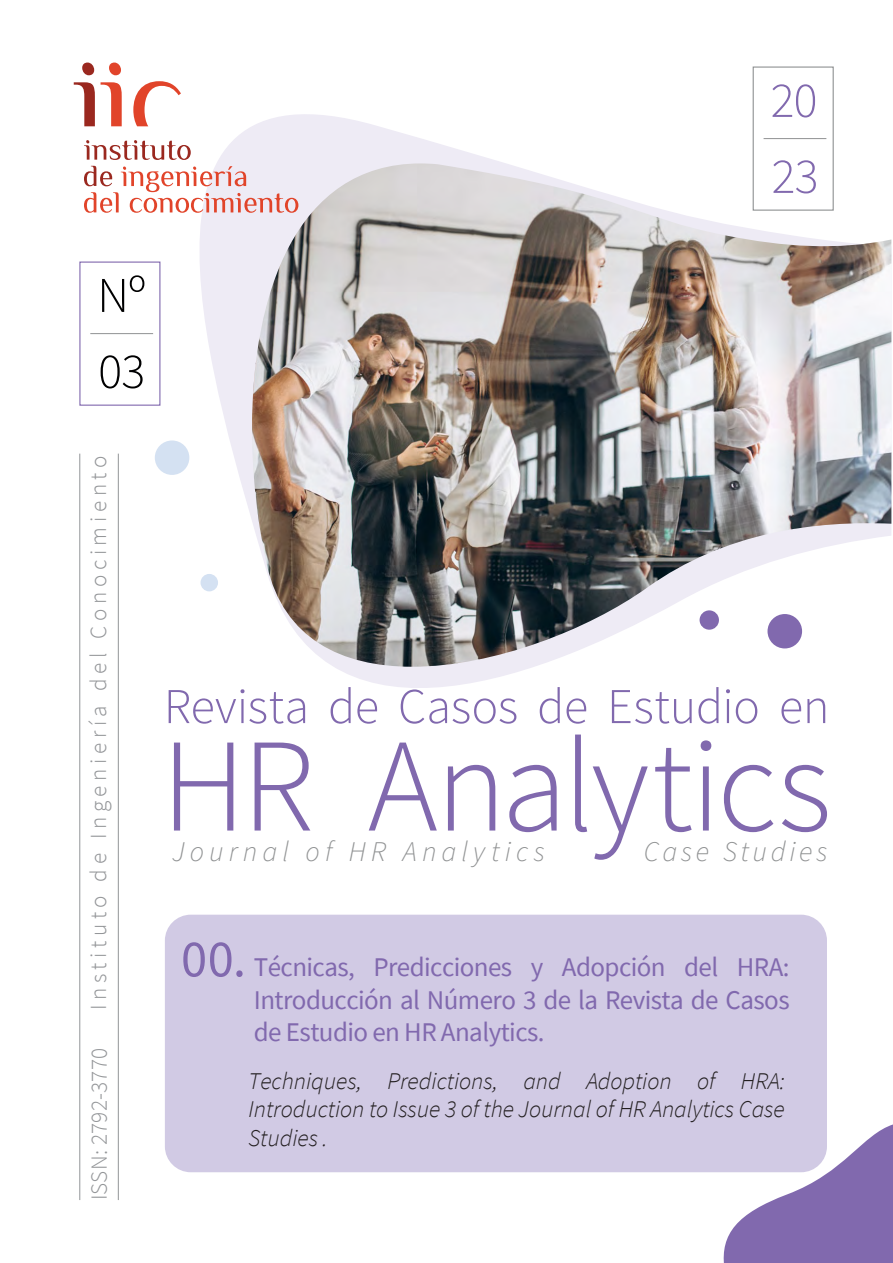
<style>
.page{position:relative;width:893px;height:1263px;background:#fff}
.page>*{position:absolute;margin:0;border:0;box-sizing:border-box;transform-origin:0 0}
.t1{font:300 133.5px "Source Sans Pro";letter-spacing:-.025em;color:#8169ae}
.t2{font:300 50.1px "Source Sans Pro";color:#8169ae}
.t3{font:300 49.95px/75.9px "Source Sans Pro";color:#000001}
.t4{font:300 49.95px/75.9px "Source Sans Pro";color:#8169ae}
.t5{font:italic 300 28.5px "Source Sans Pro";letter-spacing:.175em;color:#909293}
.t6{font:italic 300 28.5px "Source Sans Pro";letter-spacing:.125em;color:#909293}
.t7{font:27px/32.4px "Source Sans Pro";letter-spacing:-.02em;color:#8169ae;text-align:justify}
.t8{font:italic 300 24px/28.8px "Source Sans Pro";letter-spacing:-.005em;color:#231f20;text-align:justify}
.t9{font:300 23.1px "Source Sans Pro";letter-spacing:.2em;color:#939598}
.t10{font:300 23.1px "Source Sans Pro";letter-spacing:.01em;color:#939598}
.s1{font-size:52.5px}
</style>
<div class="page">
<svg style="left:724px;top:1124px;width:169px;height:139px"></svg>
<svg style="left:200px;top:114px;width:627px;height:574px"></svg>
<img style="left:252px;top:163px;width:639px;height:504px">
<svg style="left:74px;top:63px;width:224px;height:150px"></svg>
<hr style="left:80px;top:454px;width:1px;height:746px;background:#939598">
<hr style="left:118px;top:454px;width:1px;height:746px;background:#939598">
<div style="left:79px;top:261px;width:81px;height:145px;border:1px solid #8169ae"></div>
<hr style="left:90px;top:333px;width:63px;height:1px;background:#909293">
<div style="left:753px;top:66px;width:81px;height:145px;border:1px solid #909293"></div>
<hr style="left:764px;top:138px;width:62px;height:1px;background:#909293">
<div style="left:165px;top:915px;width:662px;height:257px;background:#d1cae4;border-radius:26px"></div>
<div style="left:155px;top:440px;width:34px;height:35px;background:#d4e1f2;border-radius:50%"></div>
<div style="left:201px;top:574px;width:17px;height:17px;background:#d4e1f2;border-radius:50%"></div>
<div style="left:767px;top:614px;width:35px;height:34px;background:#8169ae;border-radius:50%"></div>
<div style="left:700px;top:610px;width:19px;height:20px;background:#8169ae;border-radius:50%"></div>
<h3 class="t4" style="left:770px;top:62px;width:49px">20<br>23</h3>
<h3 class="t3" style="left:97px;top:257px;width:50px">Nº<br>03</h3>
<p class="t9" style="left:84px;top:1010px;width:556px;rotate:-90deg">Instituto de Ingeniería del Conocimiento</p>
<p class="t10" style="left:85px;top:1200px;width:154px;rotate:-90deg">ISSN: 2792-3770</p>
<h2 class="t2" style="left:164px;top:676px;width:667px">Revista de Casos de Estudio en</h2>
<h1 class="t1" style="left:161px;top:704px;width:672px">HR Analytics</h1>
<p class="t5" style="left:172px;top:832px;width:374px">Journal of HR Analytics</p>
<p class="t6" style="left:644px;top:832px;width:185px">Case Studies</p>
<p class="t7" style="left:254px;top:951px;width:537px;text-indent:-73px"><span class="s1">00.</span> Técnicas, Predicciones y Adopción del HRA:<br>Introducción al Número 3 de la Revista de Casos de Estudio en HR Analytics.</p>
<p class="t8" style="left:249px;top:1066px;width:538px">Techniques, Predictions, and Adoption of HRA:<br>Introduction to Issue 3 of the Journal of HR Analytics Case Studies .</p>
</div>
